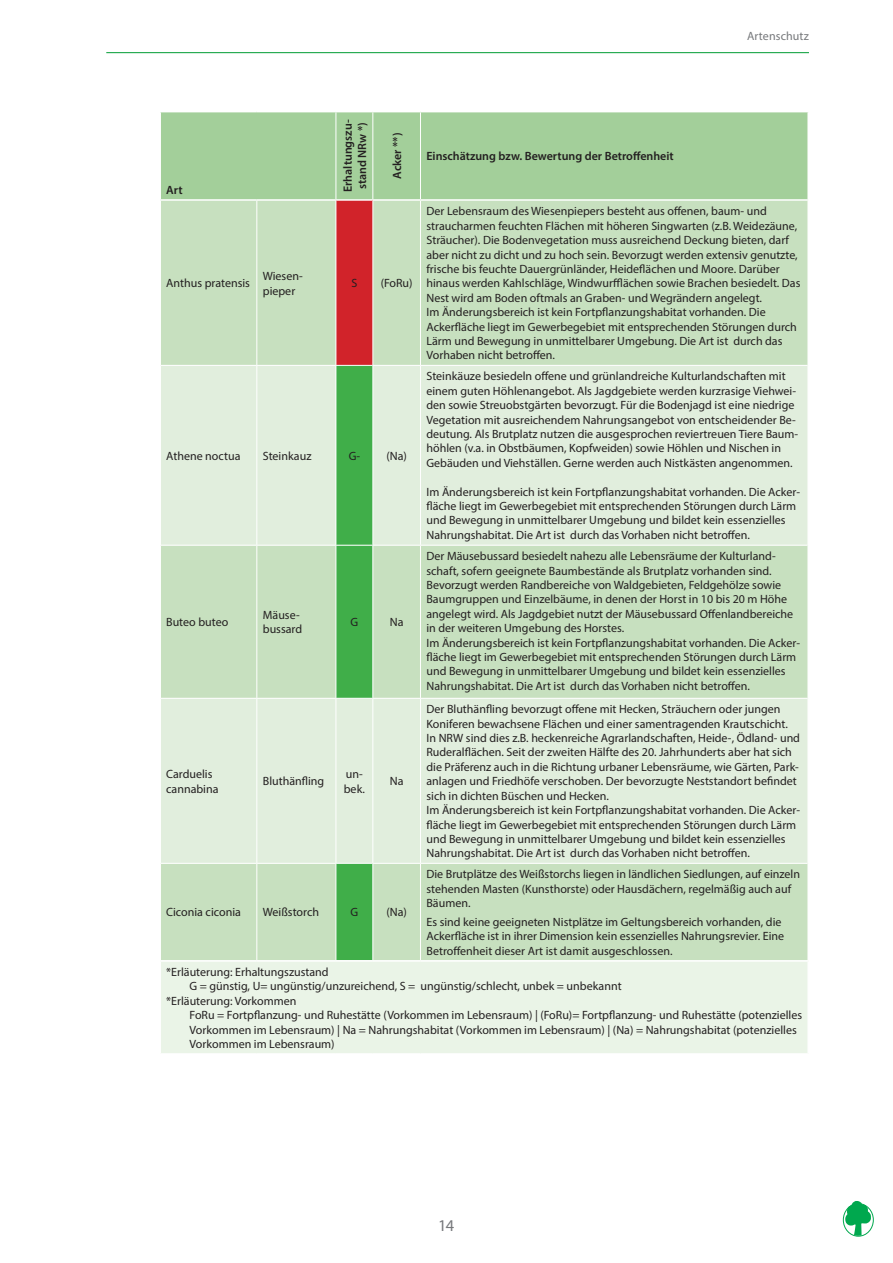
<style>
.page{position:relative;width:893px;height:1263px;background:#fff}
.page>*{position:absolute;margin:0;border:0;box-sizing:border-box;transform-origin:0 0}
.t1{font:16.5px "Myriad Pro";color:#76787b}
.Tabellentext{font:12px/14.4px "Myriad Pro";color:#231f20}
.Legende-Tabelle{font:12px/14.4px "Myriad Pro";color:#231f20}
.Tabellentext-2{font:600 12px/14.4px "Myriad Pro";color:#231f20}
.t2{font:12px "Myriad Pro";letter-spacing:.01em;color:#76787b}
</style>
<div class="page">
<hr style="left:106px;top:52px;width:703px;height:1px;background:#009c33">
<svg style="left:845px;top:1201px;width:26px;height:35px"></svg>
<div style="left:843px;top:1203px;width:31px;height:33px;border:1px solid #00a84e;border-radius:50%"></div>
<div style="left:161px;top:112px;width:646px;height:87px;background:#a3cf9a"></div>
<div style="left:161px;top:201px;width:646px;height:759px;background:#c7e0bf"></div>
<div style="left:336px;top:200px;width:37px;height:165px;background:#d1232a"></div>
<svg style="left:161px;top:366px;width:646px;height:497px;background:#d9e9d3"></svg>
<div style="left:336px;top:365px;width:37px;height:180px;background:#40ae49"></div>
<svg style="left:337px;top:546px;width:35px;height:414px;background:#80c784"></svg>
<div style="left:160px;top:961px;width:648px;height:93px;background:#eaf4e7"></div>
<hr style="left:256px;top:201px;width:1px;height:164px;background:#fff">
<hr style="left:336px;top:201px;width:1px;height:164px;background:#fff">
<hr style="left:372px;top:201px;width:1px;height:164px;background:#fff">
<hr style="left:420px;top:201px;width:1px;height:164px;background:#fff">
<hr style="left:161px;top:365px;width:96px;height:1px;background:#fff">
<hr style="left:257px;top:365px;width:79px;height:1px;background:#fff">
<hr style="left:256px;top:366px;width:1px;height:179px;background:#fff">
<hr style="left:336px;top:366px;width:1px;height:179px;background:#fff">
<hr style="left:373px;top:365px;width:47px;height:1px;background:#fff">
<hr style="left:372px;top:366px;width:1px;height:179px;background:#fff">
<hr style="left:420px;top:365px;width:387px;height:1px;background:#fff">
<hr style="left:420px;top:366px;width:1px;height:179px;background:#fff">
<hr style="left:161px;top:545px;width:96px;height:1px;background:#fff">
<hr style="left:257px;top:545px;width:79px;height:1px;background:#fff">
<hr style="left:256px;top:546px;width:1px;height:152px;background:#fff">
<hr style="left:373px;top:545px;width:47px;height:1px;background:#fff">
<hr style="left:372px;top:546px;width:1px;height:152px;background:#fff">
<hr style="left:420px;top:545px;width:387px;height:1px;background:#fff">
<hr style="left:420px;top:546px;width:1px;height:152px;background:#fff">
<hr style="left:161px;top:698px;width:96px;height:1px;background:#fff">
<hr style="left:257px;top:698px;width:79px;height:1px;background:#fff">
<hr style="left:256px;top:699px;width:1px;height:164px;background:#fff">
<hr style="left:336px;top:699px;width:1px;height:164px;background:#fff">
<hr style="left:373px;top:698px;width:47px;height:1px;background:#fff">
<hr style="left:372px;top:699px;width:1px;height:164px;background:#fff">
<hr style="left:420px;top:698px;width:387px;height:1px;background:#fff">
<hr style="left:420px;top:699px;width:1px;height:164px;background:#fff">
<hr style="left:161px;top:863px;width:96px;height:1px;background:#fff">
<hr style="left:257px;top:863px;width:79px;height:1px;background:#fff">
<hr style="left:256px;top:864px;width:1px;height:96px;background:#fff">
<hr style="left:373px;top:863px;width:47px;height:1px;background:#fff">
<hr style="left:372px;top:864px;width:1px;height:96px;background:#fff">
<hr style="left:420px;top:863px;width:387px;height:1px;background:#fff">
<hr style="left:420px;top:864px;width:1px;height:96px;background:#fff">
<hr style="left:336px;top:199px;width:37px;height:2px;background:#fff">
<hr style="left:336px;top:112px;width:1px;height:87px;background:#fff">
<hr style="left:372px;top:112px;width:1px;height:87px;background:#fff">
<hr style="left:420px;top:112px;width:1px;height:87px;background:#fff">
<hr style="left:159px;top:960px;width:98px;height:2px;background:#fff">
<hr style="left:159px;top:962px;width:2px;height:91px;background:#fff">
<hr style="left:257px;top:960px;width:79px;height:2px;background:#fff">
<hr style="left:336px;top:960px;width:37px;height:2px;background:#fff">
<hr style="left:373px;top:960px;width:47px;height:2px;background:#fff">
<hr style="left:420px;top:960px;width:389px;height:2px;background:#fff">
<hr style="left:807px;top:962px;width:2px;height:91px;background:#fff">
<hr style="left:159px;top:1053px;width:98px;height:2px;background:#fff">
<hr style="left:257px;top:1053px;width:79px;height:2px;background:#fff">
<hr style="left:336px;top:1053px;width:37px;height:2px;background:#fff">
<hr style="left:373px;top:1053px;width:47px;height:2px;background:#fff">
<hr style="left:420px;top:1053px;width:389px;height:2px;background:#fff">
<hr style="left:336px;top:365px;width:37px;height:1px;background:#fff">
<hr style="left:336px;top:863px;width:37px;height:1px;background:#fff">
<hr style="left:336px;top:864px;width:1px;height:96px;background:#fff">
<hr style="left:336px;top:545px;width:37px;height:1px;background:#fff">
<hr style="left:336px;top:546px;width:1px;height:152px;background:#fff">
<hr style="left:336px;top:698px;width:37px;height:1px;background:#fff">
<p class="t2" style="left:747px;top:28px;width:63px">Artenschutz</p>
<p class="Tabellentext-2" style="left:166px;top:182px;width:18px">Art</p>
<p class="Tabellentext-2" style="left:340px;top:192px;width:74px;rotate:-90deg">Erhaltungszu&shy;stand NRw *)</p>
<p class="Tabellentext-2" style="left:390px;top:179px;width:47px;rotate:-90deg">Acker **)</p>
<p class="Tabellentext" style="left:166px;top:276px;width:85px">Anthus pratensis</p>
<p class="Tabellentext" style="left:263px;top:269px;width:41px">Wiesen&shy;pieper</p>
<p class="Tabellentext" style="left:351px;top:276px;width:7px">S</p>
<p class="Tabellentext" style="left:381px;top:276px;width:33px">(FoRu)</p>
<p class="Tabellentext" style="left:166px;top:448px;width:76px">Athene noctua</p>
<p class="Tabellentext" style="left:263px;top:448px;width:50px">Steinkauz</p>
<p class="Tabellentext" style="left:349px;top:448px;width:13px">G-</p>
<p class="Tabellentext" style="left:386px;top:448px;width:22px">(Na)</p>
<p class="Tabellentext" style="left:166px;top:615px;width:64px">Buteo buteo</p>
<p class="Tabellentext" style="left:263px;top:608px;width:41px">Mäuse&shy;bussard</p>
<p class="Tabellentext" style="left:350px;top:615px;width:9px">G</p>
<p class="Tabellentext" style="left:390px;top:615px;width:15px">Na</p>
<p class="Tabellentext" style="left:166px;top:767px;width:54px">Carduelis cannabina</p>
<p class="Tabellentext" style="left:263px;top:774px;width:63px">Bluthänfling</p>
<p class="Tabellentext" style="left:344px;top:767px;width:23px">un&shy;bek.</p>
<p class="Tabellentext" style="left:390px;top:774px;width:15px">Na</p>
<p class="Tabellentext-2" style="left:426px;top:149px;width:249px">Einschätzung bzw. Bewertung der Betroffenheit</p>
<p class="Tabellentext" style="left:426px;top:204px;width:375px">Der Lebensraum des Wiesenpiepers besteht aus offenen, baum- und straucharmen feuchten Flächen mit höheren Singwarten (z.B. Weidezäune, Sträucher). Die Bodenvegetation muss ausreichend Deckung bieten, darf aber nicht zu dicht und zu hoch sein. Bevorzugt werden extensiv genutzte, frische bis feuchte Dauergrünländer, Heideflächen und Moore. Darüber hinaus werden Kahlschläge, Windwurfflächen sowie Brachen besiedelt. Das Nest wird am Boden oftmals an Graben- und Wegrändern angelegt.</p>
<p class="Tabellentext" style="left:426px;top:305px;width:372px">Im Änderungsbereich ist kein Fortpflanzungshabitat vorhanden. Die Ackerfläche liegt im Gewerbegebiet mit entsprechenden Störungen durch Lärm und Bewegung in unmittelbarer Umgebung. Die Art ist durch das Vorhaben nicht betroffen.</p>
<p class="Tabellentext" style="left:426px;top:369px;width:373px">Steinkäuze besiedeln offene und grünlandreiche Kulturlandschaften mit einem guten Höhlenangebot. Als Jagdgebiete werden kurzrasige Viehwei&shy;den sowie Streuobstgärten bevorzugt. Für die Bodenjagd ist eine niedrige Vegetation mit ausreichendem Nahrungsangebot von entscheidender Be&shy;deutung. Als Brutplatz nutzen die ausgesprochen reviertreuen Tiere Baum&shy;höhlen (v.a. in Obstbäumen, Kopfweiden) sowie Höhlen und Nischen in Gebäuden und Viehställen. Gerne werden auch Nistkästen angenommen.</p>
<p class="Tabellentext" style="left:426px;top:484px;width:375px">Im Änderungsbereich ist kein Fortpflanzungshabitat vorhanden. Die Acker&shy;fläche liegt im Gewerbegebiet mit entsprechenden Störungen durch Lärm und Bewegung in unmittelbarer Umgebung und bildet kein essenzielles Nahrungshabitat. Die Art ist durch das Vorhaben nicht betroffen.</p>
<p class="Tabellentext" style="left:426px;top:549px;width:368px">Der Mäusebussard besiedelt nahezu alle Lebensräume der Kulturland&shy;schaft, sofern geeignete Baumbestände als Brutplatz vorhanden sind.<br>Bevorzugt werden Randbereiche von Waldgebieten, Feldgehölze sowie Baumgruppen und Einzelbäume, in denen der Horst in 10 bis 20 m Höhe angelegt wird. Als Jagdgebiet nutzt der Mäusebussard Offenlandbereiche in der weiteren Umgebung des Horstes.</p>
<p class="Tabellentext" style="left:426px;top:635px;width:375px">Im Änderungsbereich ist kein Fortpflanzungshabitat vorhanden. Die Acker&shy;fläche liegt im Gewerbegebiet mit entsprechenden Störungen durch Lärm und Bewegung in unmittelbarer Umgebung und bildet kein essenzielles Nahrungshabitat. Die Art ist durch das Vorhaben nicht betroffen.</p>
<p class="Tabellentext" style="left:426px;top:702px;width:375px">Der Bluthänfling bevorzugt offene mit Hecken, Sträuchern oder jungen Koniferen bewachsene Flächen und einer samentragenden Krautschicht.<br>In NRW sind dies z.B. heckenreiche Agrarlandschaften, Heide-, Ödland- und Ruderalflächen. Seit der zweiten Hälfte des 20. Jahrhunderts aber hat sich die Präferenz auch in die Richtung urbaner Lebensräume, wie Gärten, Park&shy;anlagen und Friedhöfe verschoben. Der bevorzugte Neststandort befindet sich in dichten Büschen und Hecken.</p>
<p class="Tabellentext" style="left:426px;top:803px;width:375px">Im Änderungsbereich ist kein Fortpflanzungshabitat vorhanden. Die Acker&shy;fläche liegt im Gewerbegebiet mit entsprechenden Störungen durch Lärm und Bewegung in unmittelbarer Umgebung und bildet kein essenzielles Nahrungshabitat. Die Art ist durch das Vorhaben nicht betroffen.</p>
<p class="Tabellentext" style="left:426px;top:867px;width:375px">Die Brutplätze des Weißstorchs liegen in ländlichen Siedlungen, auf einzeln stehenden Masten (Kunsthorste) oder Hausdächern, regelmäßig auch auf<br>Bäumen.</p>
<p class="Tabellentext" style="left:426px;top:914px;width:359px">Es sind keine geeigneten Nistplätze im Geltungsbereich vorhanden, die<br>Ackerfläche ist in ihrer Dimension kein essenzielles Nahrungsrevier. Eine<br>Betroffenheit dieser Art ist damit ausgeschlossen.</p>
<p class="Legende-Tabelle" style="left:190px;top:964px;width:434px;text-indent:-23px">*Erläuterung: Erhaltungszustand<br>G = günstig, U= ungünstig/unzureichend, S = ungünstig/schlecht, unbek = unbekannt</p>
<p class="Legende-Tabelle" style="left:190px;top:993px;width:614px;text-indent:-23px">*Erläuterung: Vorkommen<br>FoRu = Fortpflanzung- und Ruhestätte (Vorkommen im Lebensraum) | (FoRu)= Fortpflanzung- und Ruhestätte (potenzielles Vorkommen im Lebensraum) | Na = Nahrungshabitat (Vorkommen im Lebensraum) | (Na) = Nahrungshabitat (potenzielles Vorkommen im Lebensraum)</p>
<p class="Tabellentext" style="left:166px;top:905px;width:76px">Ciconia ciconia</p>
<p class="Tabellentext" style="left:263px;top:905px;width:58px">Weißstorch</p>
<p class="Tabellentext" style="left:350px;top:905px;width:9px">G</p>
<p class="Tabellentext" style="left:386px;top:905px;width:22px">(Na)</p>
<h1 class="t1" style="left:438px;top:1215px;width:17px">14</h1>
</div>
